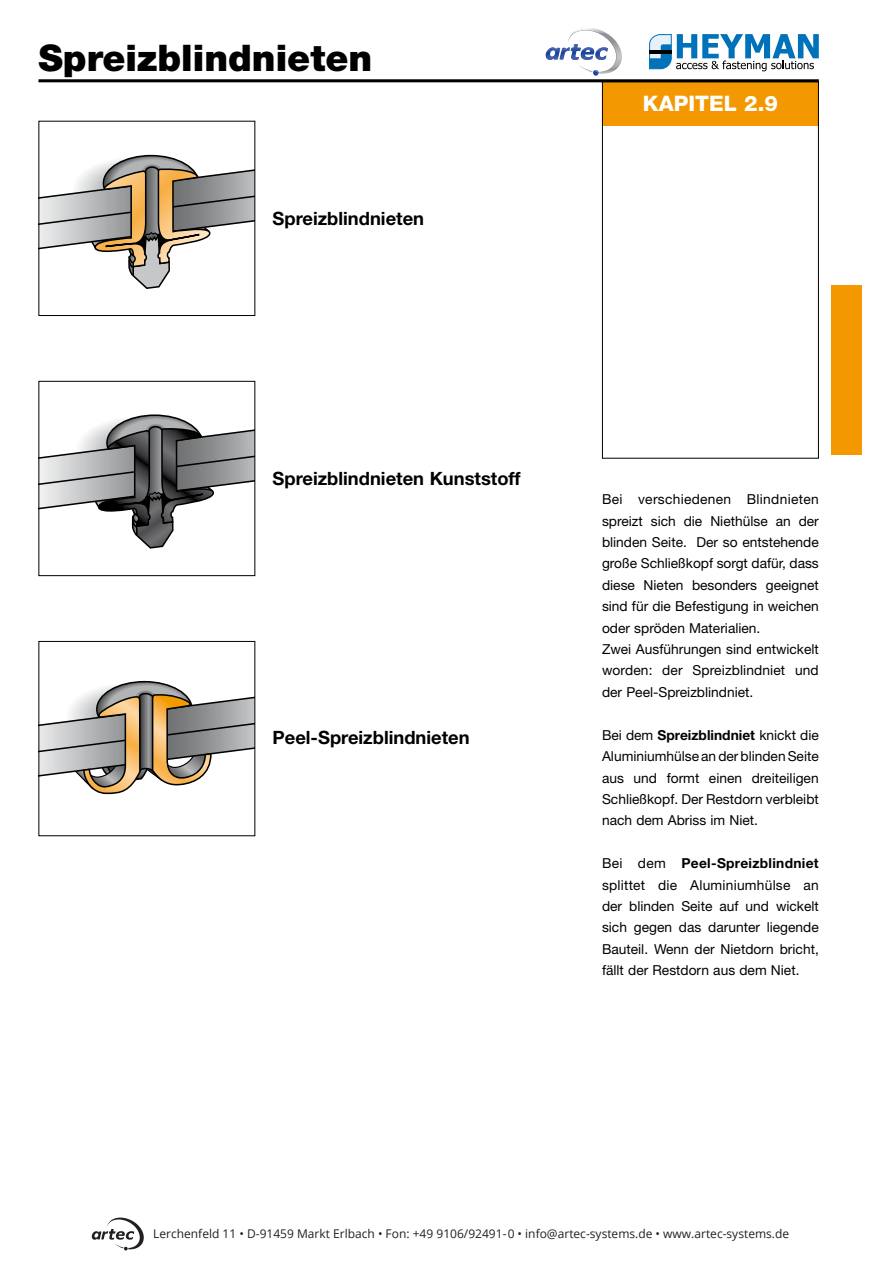
<style>
.page{position:relative;width:893px;height:1263px;background:#fff}
.page>*{position:absolute;margin:0;border:0;box-sizing:border-box;transform-origin:0 0}
.t1{font:900 36.75px "Helvetica Neue";color:#000}
.t2{font:800 21.45px "Helvetica Neue";color:#fff}
.t3{font:700 18.3px "Helvetica Neue";color:#000}
.t4{font:13.8px/21.5px "Helvetica Neue";color:#000;text-align:justify}
.t5{font:12px "Open Sans";color:#231f20}
.s1{font-weight:700}
</style>
<div class="page">
<div style="left:598px;top:95px;width:225px;height:30px;background:linear-gradient(to bottom,#fff,#fff)"></div>
<div style="left:602px;top:81px;width:217px;height:44px;background:#f39800"></div>
<hr style="left:38px;top:79px;width:781px;height:3px;background:#000">
<div style="left:602px;top:81px;width:217px;height:378px;border:1px solid #000"></div>
<svg style="left:649px;top:34px;width:170px;height:37px"></svg>
<hr style="left:649px;top:50px;width:23px;height:3px;background:#000">
<svg style="left:40px;top:154px;width:213px;height:135px"></svg>
<svg style="left:40px;top:415px;width:213px;height:134px"></svg>
<div style="left:38px;top:381px;width:217px;height:195px;border:1px solid #000"></div>
<svg style="left:40px;top:682px;width:213px;height:112px"></svg>
<div style="left:832px;top:286px;width:30px;height:169px;background:#f39800"></div>
<svg style="left:545px;top:28px;width:77px;height:48px"></svg>
<svg style="left:92px;top:1217px;width:52px;height:34px"></svg>
<p class="t1" style="left:38px;top:36px;width:335px">Spreizblindnieten</p>
<p class="t3" style="left:273px;top:207px;width:153px">Spreizblindnieten</p>
<p class="t2" style="left:643px;top:91px;width:137px">KAPITEL 2.9</p>
<p class="t3" style="left:273px;top:467px;width:249px">Spreizblindnieten Kunststoff</p>
<p class="t3" style="left:273px;top:726px;width:199px">Peel-Spreizblindnieten</p>
<p class="t4" style="left:602px;top:488px;width:218px;text-align:left">Bei verschiedenen Blindnieten spreizt sich die Niethülse an der blinden Seite. Der so entstehende große Schließkopf sorgt dafür, dass diese Nieten besonders geeignet sind für die Befestigung in weichen oder spröden Materialien.<br>Zwei Ausführungen sind entwickelt worden: der Spreizblindniet und der Peel-Spreizblindniet.</p>
<p class="t4" style="left:602px;top:724px;width:218px">Bei dem <span class="s1">Spreizblindniet</span> knickt die Aluminiumhülse an der blinden Seite aus und formt einen dreiteiligen Schließkopf. Der Restdorn verbleibt nach dem Abriss im Niet.</p>
<p class="t4" style="left:602px;top:852px;width:218px">Bei dem <span class="s1">Peel-Spreizblindniet </span>splittet die Aluminiumhülse an der blinden Seite auf und wickelt sich gegen das darunter liegende Bauteil. Wenn der Nietdorn bricht, fällt der Restdorn aus dem Niet.</p>
<p class="t5" style="left:153px;top:1225px;width:637px">Lerchenfeld 11 • D-91459 Markt Erlbach • Fon: +49 9106/92491-0 • info@artec-systems.de • www.artec-systems.de</p>
</div>
